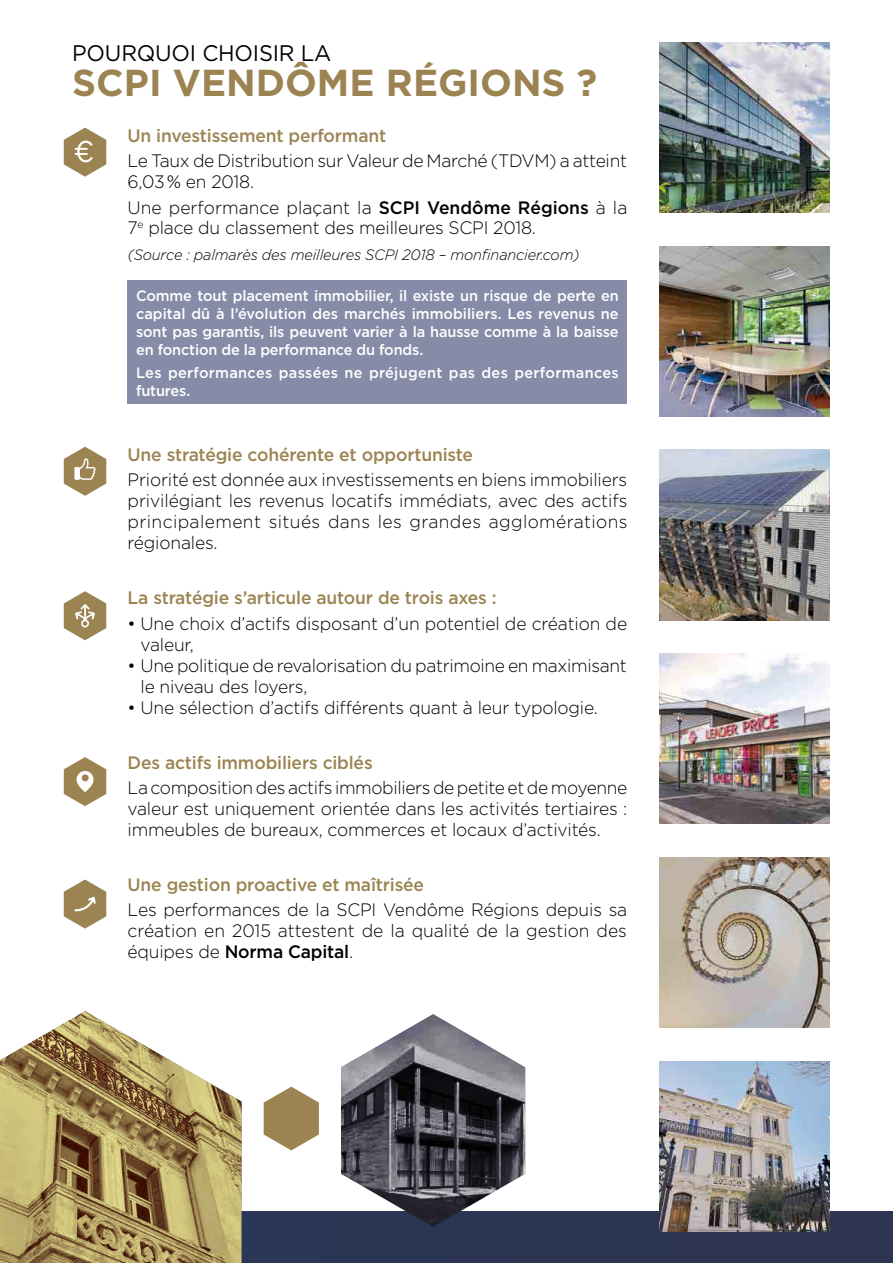
<style>
.page{position:relative;width:893px;height:1263px;background:#fff}
.page>*{position:absolute;margin:0;border:0;box-sizing:border-box;transform-origin:0 0}
.t1{font:700 37.5px "Gotham";color:#9b8452}
.t2{font:30px "Gotham";color:#fff}
.t3{font:22.5px "Gotham";letter-spacing:-.01em;color:#000}
.t4{font:300 18px/21px "Gotham";letter-spacing:-.01em;color:#000}
.t5{font:500 18px "Gotham";letter-spacing:-.01em;color:#9b8452}
.t6{font:500 15px/18px "Gotham";letter-spacing:-.01em;color:#fff;text-align:justify}
.t7{font:500 15px/18px "Gotham";letter-spacing:.02em;color:#fff}
.t8{font:italic 300 15px "Gotham";letter-spacing:-.01em;color:#000}
.s1{font-weight:500}
</style>
<div class="page">
<div style="left:0;top:1212px;width:893px;height:51px;background:#2c3653"></div>
<img style="left:0;top:1012px;width:242px;height:251px">
<img style="left:341px;top:1014px;width:184px;height:213px">
<svg style="left:264px;top:1087px;width:55px;height:63px"></svg>
<img style="left:659px;top:43px;width:170px;height:170px">
<img style="left:659px;top:246px;width:170px;height:170px">
<img style="left:659px;top:450px;width:170px;height:170px">
<img style="left:659px;top:654px;width:170px;height:170px">
<img style="left:659px;top:857px;width:170px;height:170px">
<img style="left:659px;top:1061px;width:170px;height:170px">
<svg style="left:64px;top:128px;width:42px;height:49px"></svg>
<div style="left:128px;top:281px;width:499px;height:123px;background:#868ba8"></div>
<svg style="left:64px;top:447px;width:42px;height:49px"></svg>
<svg style="left:64px;top:757px;width:42px;height:49px"></svg>
<svg style="left:64px;top:879px;width:42px;height:49px"></svg>
<svg style="left:64px;top:591px;width:42px;height:49px"></svg>
<p class="t3" style="left:72px;top:38px;width:261px">POURQUOI CHOISIR LA</p>
<h1 class="t1" style="left:72px;top:58px;width:526px">SCPI VENDÔME RÉGIONS ?</h1>
<h2 class="t2" style="left:74px;top:132px;width:22px">€</h2>
<p class="t5" style="left:128px;top:124px;width:260px">Un investissement performant</p>
<p class="t4" style="left:128px;top:150px;width:501px">Le Taux de Distribution sur Valeur de Marché (TDVM) a atteint<br>6,03 % en 2018.</p>
<p class="t4" style="left:128px;top:196px;width:501px">Une performance plaçant la <span class="s1">SCPI Vendôme Régions</span> à la<br>7<sup>e</sup> place du classement des meilleures SCPI 2018.</p>
<p class="t8" style="left:128px;top:245px;width:454px">(Source : palmarès des meilleures SCPI 2018 – monfinancier.com)</p>
<p class="t6" style="left:136px;top:287px;width:484px">Comme tout placement immobilier, il existe un risque de perte en capital dû à l’évolution des marchés immobiliers. Les revenus ne sont pas garantis, ils peuvent varier à la hausse comme à la baisse en fonction de la performance du fonds.</p>
<p class="t7" style="left:136px;top:363px;width:484px">Les performances passées ne préjugent pas des performances futures.</p>
<p class="t5" style="left:128px;top:443px;width:347px">Une stratégie cohérente et opportuniste</p>
<p class="t4" style="left:128px;top:469px;width:501px;text-align:justify">Priorité est donnée aux investissements en biens immobiliers privilégiant les revenus locatifs immédiats, avec des actifs principalement situés dans les grandes agglomérations régionales.</p>
<p class="t5" style="left:128px;top:586px;width:371px">La stratégie s’articule autour de trois axes :</p>
<p class="t4" style="left:140px;top:612px;width:488px;text-indent:-13px">• Une choix d’actifs disposant d’un potentiel de création de valeur,</p>
<p class="t4" style="left:140px;top:654px;width:488px;text-indent:-13px">• Une politique de revalorisation du patrimoine en maximisant le niveau des loyers,</p>
<p class="t4" style="left:128px;top:696px;width:472px">• Une sélection d’actifs différents quant à leur typologie.</p>
<p class="t5" style="left:128px;top:750px;width:247px">Des actifs immobiliers ciblés</p>
<p class="t4" style="left:128px;top:777px;width:501px;text-align:justify">La composition des actifs immobiliers de petite et de moyenne valeur est uniquement orientée dans les activités tertiaires : immeubles de bureaux, commerces et locaux d’activités.</p>
<p class="t5" style="left:128px;top:873px;width:298px">Une gestion proactive et maîtrisée</p>
<p class="t4" style="left:128px;top:899px;width:501px;text-align:justify">Les performances de la SCPI Vendôme Régions depuis sa création en 2015 attestent de la qualité de la gestion des équipes de <span class="s1">Norma Capital</span>.</p>
</div>
